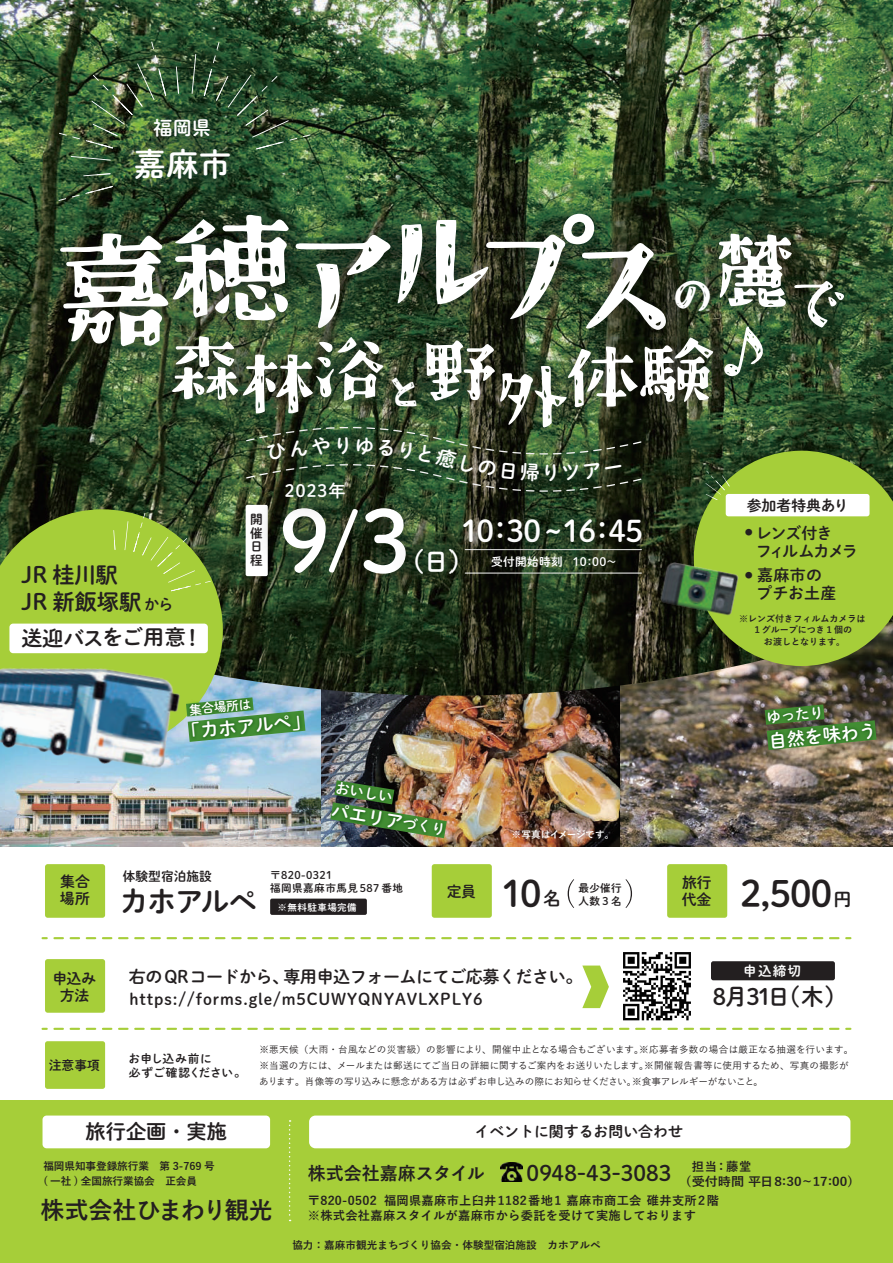
<style>
.page{position:relative;width:893px;height:1263px;background:#fff}
.page>*{position:absolute;margin:0;border:0;box-sizing:border-box;transform-origin:0 0}
.t1{font:125.4px "craftmincho";letter-spacing:-.215em;color:#fff}
.t2{font:85.05px "DNP Shuei M Go Std B";color:#fff}
.t3{font:74.4px "craftmincho";letter-spacing:-.025em;color:#fff}
.t4{font:48.9px "craftmincho";color:#fff}
.t5{font:36.15px "DNP Shuei M Go Std B";color:#231f20}
.t6{font:31.95px "DNP Shuei M Go Std B";color:#fff}
.t7{font:29.7px "DNP Shuei M Go Std B";letter-spacing:-.04em;color:#fff}
.t8{font:28.65px "DNP Shuei M Go Std B";letter-spacing:-.045em;color:#231f20}
.t9{font:25.35px "DNP Shuei M Go Std B";color:#fff}
.t10{font:700 24px "Yu Gothic";color:#231f20}
.t11{font:22.5px "DNP Shuei M Go Std B";letter-spacing:-.06em;color:#231f20}
.t12{font:22.2px/26.8px "DNP Shuei M Go Std B";color:#231f20}
.t13{font:21px "DNP Shuei M Go Std B";color:#231f20}
.t14{font:20.25px "DNP Shuei M Go Std B";color:#231f20}
.t15{font:19.65px "DNP Shuei M Go Std B";color:#fff}
.t16{font:19.2px "DNP Shuei M Go Std B";color:#fff}
.t17{font:18.3px "DNP Shuei M Go Std B";color:#fff}
.t18{font:18px "DNP Shuei M Go Std B";color:#fff}
.t19{font:700 18px "Yu Gothic";color:#231f20}
.t20{font:16.95px "DNP Shuei M Go Std B";letter-spacing:-.025em;color:#231f20}
.t21{font:16.95px "DNP Shuei M Go Std B";letter-spacing:-.36em;color:#fff}
.t22{font:15.9px "DNP Shuei M Go Std B";letter-spacing:.06em;color:#231f20}
.t23{font:15.9px/18px "DNP Shuei M Go Std B";letter-spacing:-.06em;color:#231f20}
.t24{font:15.9px/18px "DNP Shuei M Go Std B";letter-spacing:.025em;color:#231f20}
.t25{font:14.85px/17px "DNP Shuei M Go Std B";color:#231f20}
.t26{font:14.4px "DNP Shuei M Go Std B";color:#fff}
.t27{font:13.5px "DNP Shuei M Go Std B";color:#fff}
.t28{font:12.75px/13.6px "DNP Shuei M Go Std B";color:#231f20}
.t29{font:12.45px "DNP Shuei M Go Std B";color:#fff}
.t30{font:700 12.15px/14.9px "Yu Gothic";letter-spacing:.025em;color:#231f20}
.t31{font:700 12.15px "Yu Gothic";color:#231f20;scale:1.08 1}
.t32{font:11.7px/13.8px "DNP Shuei M Go Std B";letter-spacing:.005em;color:#231f20}
.t33{font:11.7px "DNP Shuei M Go Std B";letter-spacing:.025em;color:#fff}
.t34{font:700 10.65px/14.9px "Yu Gothic";color:#231f20}
.t35{font:10.65px/12.8px "DNP Shuei M Go Std B";letter-spacing:.04em;color:#231f20}
.t36{font:10.65px/12.8px "DNP Shuei M Go Std B";letter-spacing:.02em;color:#231f20}
.t37{font:500 9.6px/15.9px "Yu Gothic";letter-spacing:.015em;color:#231f20}
.t38{font:700 9.6px "Yu Gothic";letter-spacing:-.045em;color:#fff}
.t39{font:9.6px "DNP Shuei M Go Std B";letter-spacing:.04em;color:#fff}
.t40{font:700 9px/11.7px "Yu Gothic";color:#231f20;text-align:center}
.t41{font:7.5px "Koz Go Pr 6 N";color:#231f20}
.s1{font-size:61.65px}
.s2{font-size:65.85px}
.s3{font-size:15.15px}
.s4{font-size:22.2px}
.s5{font-size:14.4px}
.s6{font-size:18px}
</style>
<div class="page">
<img style="left:620px;top:696px;width:273px;height:150px">
<img style="left:321px;top:696px;width:299px;height:150px">
<img style="left:0;top:696px;width:321px;height:150px">
<img style="left:0;top:0;width:893px;height:696px">
<div style="left:0;top:1100px;width:893px;height:163px;background:#a6ce39"></div>
<svg style="left:0;top:509px;width:223px;height:242px;background:#92b737"></svg>
<div style="left:45px;top:864px;width:60px;height:54px;background:#a6ce39;border-radius:3px"></div>
<div style="left:667px;top:864px;width:60px;height:54px;background:#a6ce39;border-radius:3px"></div>
<div style="left:45px;top:1041px;width:60px;height:48px;background:#a6ce39;border-radius:3px"></div>
<div style="left:45px;top:959px;width:60px;height:54px;background:#a6ce39;border-radius:3px"></div>
<div style="left:432px;top:864px;width:60px;height:54px;background:#a6ce39;border-radius:3px"></div>
<div style="left:270px;top:898px;width:97px;height:17px;background:#231f20;border-radius:2px"></div>
<div style="left:711px;top:961px;width:124px;height:19px;background:#231f20;border-radius:2px"></div>
<div style="left:9px;top:624px;width:199px;height:29px;background:#fff;border-radius:4px"></div>
<div style="left:309px;top:1115px;width:541px;height:33px;background:#fff;border-radius:6px"></div>
<div style="left:43px;top:1115px;width:227px;height:33px;background:#fff;border-radius:4px"></div>
<img style="left:656px;top:552px;width:38px;height:77px">
<img style="left:0;top:645px;width:185px;height:135px">
<img style="left:15px;top:153px;width:878px;height:250px">
<img style="left:241px;top:524px;width:225px;height:113px">
<img style="left:655px;top:524px;width:26px;height:66px">
<img style="left:373px;top:524px;width:124px;height:94px">
<img style="left:246px;top:524px;width:152px;height:17px">
<img style="left:453px;top:524px;width:202px;height:84px">
<img style="left:183px;top:688px;width:124px;height:61px">
<img style="left:324px;top:775px;width:132px;height:72px">
<img style="left:760px;top:694px;width:124px;height:64px">
<svg style="left:568px;top:879px;width:6px;height:29px"></svg>
<svg style="left:625px;top:879px;width:7px;height:29px"></svg>
<img style="left:130px;top:293px;width:629px;height:187px">
<img style="left:666px;top:276px;width:153px;height:158px">
<img style="left:202px;top:398px;width:489px;height:126px">
<img style="left:501px;top:1162px;width:22px;height:19px">
<img style="left:20px;top:3px;width:329px;height:237px">
<img style="left:59px;top:42px;width:107px;height:106px">
<svg style="left:71px;top:156px;width:40px;height:5px"></svg>
<svg style="left:83px;top:173px;width:28px;height:3px"></svg>
<svg style="left:58px;top:186px;width:55px;height:15px"></svg>
<img style="left:204px;top:42px;width:107px;height:107px">
<svg style="left:192px;top:54px;width:4px;height:40px"></svg>
<svg style="left:176px;top:66px;width:3px;height:28px"></svg>
<svg style="left:54px;top:937px;width:796px;height:2px"></svg>
<svg style="left:289px;top:1120px;width:2px;height:101px"></svg>
<svg style="left:54px;top:1028px;width:796px;height:2px"></svg>
<svg style="left:113px;top:530px;width:2px;height:20px"></svg>
<svg style="left:125px;top:513px;width:86px;height:78px;background:#8aab3a"></svg>
<svg style="left:694px;top:451px;width:199px;height:215px;background:#93b344"></svg>
<img style="left:623px;top:952px;width:68px;height:69px">
<svg style="left:582px;top:965px;width:27px;height:43px"></svg>
<svg style="left:721px;top:322px;width:51px;height:61px;background:#365632"></svg>
<svg style="left:245px;top:423px;width:403px;height:75px;background:#304529"></svg>
<h3 class="t16" style="left:154px;top:114px;width:59px">福岡県</h3>
<h3 class="t6" style="left:134px;top:141px;width:99px">嘉麻市</h3>
<h1 class="t1" style="left:54px;top:206px;width:632px">嘉穂アルプス</h1>
<h3 class="t4" style="left:667px;top:268px;width:181px">の<sup>麓</sup><span class="s1">で</span></h3>
<h3 class="t3" style="left:168px;top:331px;width:546px">森林浴<sub>と</sub>野外体験</h3>
<h3 class="t15" style="left:333px;top:431px;width:21px">り</h3>
<h3 class="t15" style="left:541px;top:458px;width:21px">り</h3>
<h3 class="t21" style="left:281px;top:478px;width:66px">２０２３年</h3>
<h3 class="t25" style="left:747px;top:496px;width:104px">参加者特典あり</h3>
<h2 class="t2" style="left:279px;top:478px;width:133px">9<span class="s2">/</span>3</h2>
<h3 class="t7" style="left:461px;top:508px;width:183px">10:30~16:45</h3>
<h3 class="t28" style="left:250px;top:512px;width:14px">開催日程</h3>
<h3 class="t23" style="left:756px;top:524px;width:104px">レンズ付き<br>フィルムカメラ</h3>
<p class="t41" style="left:745px;top:528px;width:9px">●</p>
<h3 class="t24" style="left:756px;top:566px;width:82px;text-indent:-11px"><sup>●</sup> 嘉麻市のプチお土産</h3>
<h3 class="t9" style="left:413px;top:542px;width:48px">(日)</h3>
<p class="t33" style="left:491px;top:553px;width:126px">受付開始時刻　10:00～</p>
<h3 class="t12" style="left:21px;top:560px;width:154px">JR 桂川駅<br>JR 新飯塚駅<span class="s3">から</span></h3>
<h3 class="t13" style="left:21px;top:622px;width:176px">送迎バスをご用意 <span class="s4">!</span></h3>
<p class="t40" style="left:739px;top:613px;width:128px">※レンズ付きフィルムカメラは<br>１グループにつき１個の<br>お渡しとなります。</p>
<p class="t29" style="left:188px;top:701px;width:64px;rotate:-6deg">集合場所は</p>
<h3 class="t17" style="left:181px;top:719px;width:130px;rotate:-6deg">「カホアルペ」</h3>
<h3 class="t26" style="left:337px;top:777px;width:59px;rotate:9deg">おいしい</h3>
<h3 class="t18" style="left:334px;top:798px;width:117px;rotate:9deg">パエリア<span class="s5">づくり</span></h3>
<p class="t38" style="left:511px;top:829px;width:104px">※写真はイメージです。</p>
<h3 class="t26" style="left:765px;top:707px;width:59px;rotate:-6deg">ゆったり</h3>
<h3 class="t18" style="left:767px;top:728px;width:110px;rotate:-6deg">自然を味わう</h3>
<h3 class="t28" style="left:123px;top:869px;width:91px">体験型宿泊施設</h3>
<h3 class="t8" style="left:120px;top:880px;width:139px">カホアルペ</h3>
<h3 class="t5" style="left:502px;top:866px;width:61px">10<span class="s6">名</span></h3>
<h3 class="t5" style="left:740px;top:866px;width:113px">2,500<span class="s6">円</span></h3>
<p class="t35" style="left:270px;top:868px;width:135px">〒820-0321<br>福岡県嘉麻市馬見 587 番地</p>
<p class="t39" style="left:278px;top:900px;width:81px">※無料駐車場完備</p>
<h3 class="t25" style="left:60px;top:873px;width:32px">集合場所</h3>
<h3 class="t25" style="left:682px;top:873px;width:31px">旅行代金</h3>
<p class="t36" style="left:578px;top:881px;width:45px">最少催行人数３名</p>
<h3 class="t25" style="left:447px;top:883px;width:31px">定員</h3>
<h3 class="t25" style="left:52px;top:969px;width:45px;text-align:center">申込み方法</h3>
<h3 class="t20" style="left:129px;top:964px;width:455px">右のQRコードから、専用申込フォームにてご応募ください。</h3>
<h3 class="t22" style="left:129px;top:987px;width:354px">https://forms.gle/m5CUWYQNYAVLXPLY6</h3>
<h3 class="t27" style="left:743px;top:961px;width:60px">申込締切</h3>
<h3 class="t11" style="left:713px;top:980px;width:124px">8月31日(木)</h3>
<h3 class="t28" style="left:49px;top:1058px;width:53px">注意事項</h3>
<p class="t32" style="left:129px;top:1051px;width:119px">お申し込み前に<br>必ずご確認ください。</p>
<p class="t37" style="left:259px;top:1040px;width:595px">※悪天候（大雨・台風などの災害級）の影響により、開催中止となる場合もございます。※応募者多数の場合は厳正なる抽選を行います。※当選の方には、メールまたは郵送にてご当日の詳細に関するご案内をお送りいたします。※開催報告書等に使用するため、写真の撮影があります。肖像等の写り込みに懸念がある方は必ずお申し込みの際にお知らせください。※食事アレルギーがないこと。</p>
<h3 class="t14" style="left:86px;top:1117px;width:143px">旅行企画・実施</h3>
<h3 class="t25" style="left:475px;top:1122px;width:210px">イベントに関するお問い合わせ</h3>
<p class="t34" style="left:43px;top:1159px;width:173px">福岡県知事登録旅行業　第 3-769 号( 一社 ) 全国旅行業協会　正会員</p>
<p class="t30" style="left:692px;top:1160px;width:61px">担当：藤堂</p>
<h3 class="t19" style="left:308px;top:1163px;width:179px">株式会社嘉麻スタイル</h3>
<p class="t31" style="left:527px;top:1175px;width:304px"><sup>0948-43-3083</sup> (受付時間 平日8:30~17:00)</p>
<h3 class="t10" style="left:40px;top:1196px;width:234px">株式会社ひまわり観光</h3>
<p class="t30" style="left:308px;top:1193px;width:413px">〒820-0502 福岡県嘉麻市上臼井1182番地1 嘉麻市商工会 碓井支所2階※株式会社嘉麻スタイルが嘉麻市から委託を受けて実施しております</p>
<p class="t34" style="left:292px;top:1237px;width:310px">協力：嘉麻市観光まちづくり協会・体験型宿泊施設　カホアルペ</p>
</div>
